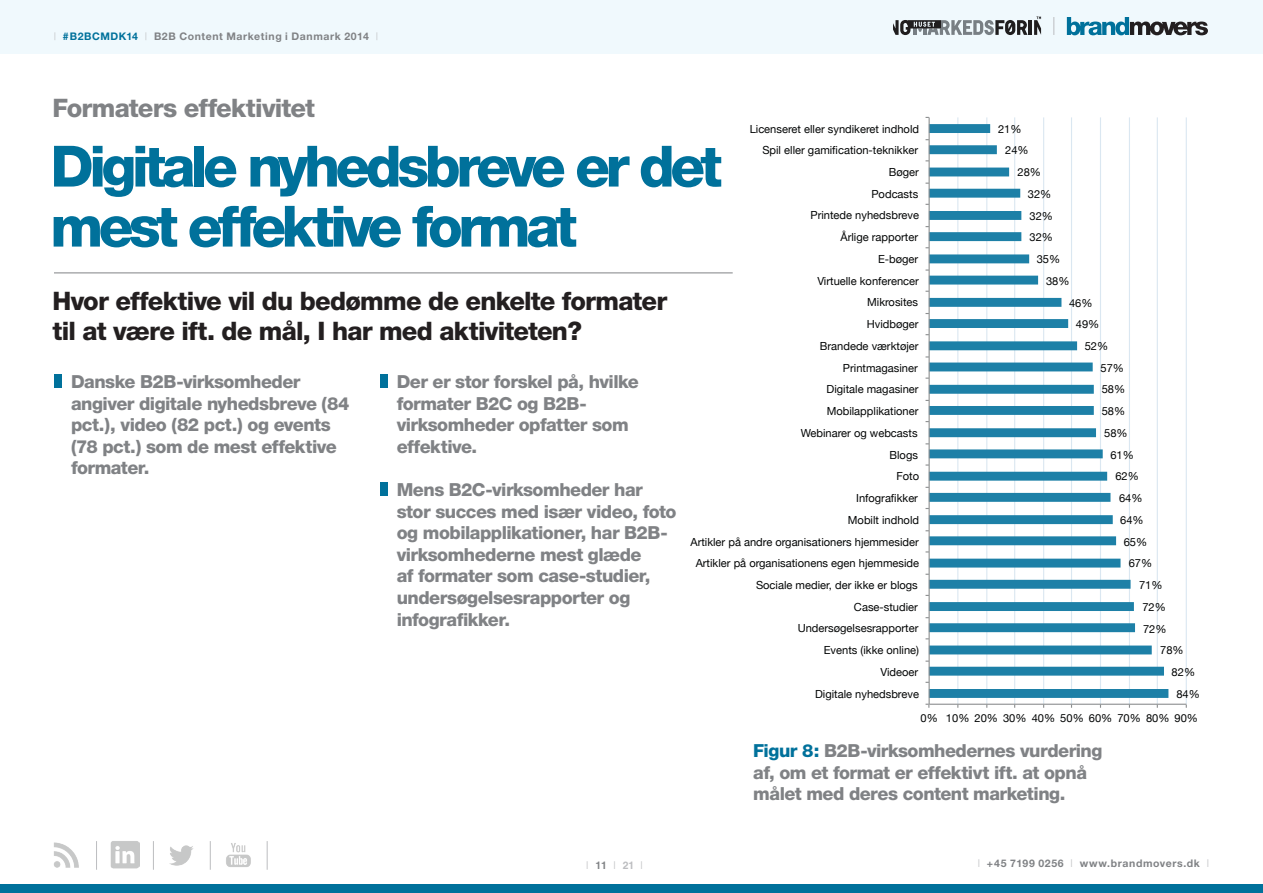
<style>
.page{position:relative;width:1263px;height:893px;background:#fff}
.page>*{position:absolute;margin:0;border:0;box-sizing:border-box;transform-origin:0 0}
.t1{font:800 57px/60px "Helvetica Neue";letter-spacing:-.08em;color:#00719b}
.t2{font:800 25.5px/30.6px "Helvetica Neue";letter-spacing:-.03em;color:#231f20}
.t3{font:800 25.5px "Helvetica Neue";letter-spacing:-.03em;color:#808285}
.t4{font:800 18px/21.6px "Helvetica Neue";letter-spacing:-.03em;color:#808285}
.t5{font:11.1px "Helvetica Neue";color:#030505}
.t6{font:700 10.5px "Helvetica Neue";letter-spacing:.055em;color:#808285}
.t7{font:300 10.5px "Helvetica";color:#bcbdc0}
.s1{font-weight:300;color:#bcbdc0}
.s2{color:#00719b}
.s3{font-weight:700;color:#808285}
.s4{font-weight:700}
.s5{font-family:"Helvetica";font-weight:300;color:#bcbdc0}
</style>
<div class="page">
<div style="left:0;top:0;width:1263px;height:54px;background:#f0f9fd"></div>
<img style="left:54px;top:842px;width:25px;height:26px">
<img style="left:169px;top:845px;width:24px;height:21px">
<img style="left:226px;top:843px;width:25px;height:24px">
<img style="left:111px;top:841px;width:28px;height:28px">
<div style="left:0;top:884px;width:1263px;height:9px;background:#00719b"></div>
<svg style="left:96px;top:841px;width:1px;height:29px"></svg>
<svg style="left:153px;top:841px;width:1px;height:29px"></svg>
<svg style="left:210px;top:841px;width:1px;height:29px"></svg>
<svg style="left:267px;top:841px;width:1px;height:29px"></svg>
<svg style="left:1067px;top:17px;width:141px;height:18px"></svg>
<svg style="left:1053px;top:17px;width:1px;height:18px"></svg>
<hr style="left:1029px;top:20px;width:3px;height:15px;background:#231f20">
<svg style="left:1034px;top:17px;width:7px;height:18px"></svg>
<svg style="left:893px;top:20px;width:134px;height:15px"></svg>
<svg style="left:689px;top:116px;width:498px;height:592px"></svg>
<hr style="left:54px;top:273px;width:679px;height:1px;background:#808285">
<div style="left:54px;top:374px;width:8px;height:14px;background:#00719b"></div>
<div style="left:380px;top:374px;width:7px;height:14px;background:#00719b"></div>
<div style="left:380px;top:482px;width:7px;height:14px;background:#00719b"></div>
<p class="t6" style="left:54px;top:29px;width:326px"><span class="s1">|</span> <span class="s2">#B2BCMDK14</span> <span class="s1">|</span> B2B Content Marketing i Danmark 2014 <span class="s1">|</span></p>
<h2 class="t3" style="left:52px;top:93px;width:264px">Formaters effektivitet</h2>
<p class="t5" style="left:750px;top:121px;width:171px">Licenseret eller syndikeret indhold</p>
<p class="t5" style="left:998px;top:121px;width:25px">21%</p>
<h1 class="t1" style="left:50px;top:136px;width:673px">Digitale nyhedsbreve er det mest effektive format</h1>
<p class="t5" style="left:762px;top:142px;width:157px">Spil eller gamification-teknikker</p>
<p class="t5" style="left:889px;top:164px;width:32px">Bøger</p>
<p class="t5" style="left:871px;top:186px;width:48px">Podcasts</p>
<p class="t5" style="left:810px;top:207px;width:110px">Printede nyhedsbreve</p>
<p class="t5" style="left:840px;top:229px;width:79px">Årlige rapporter</p>
<p class="t5" style="left:1005px;top:142px;width:25px">24%</p>
<p class="t5" style="left:1017px;top:164px;width:25px">28%</p>
<p class="t5" style="left:1028px;top:186px;width:25px">32%</p>
<p class="t5" style="left:1029px;top:208px;width:25px">32%</p>
<p class="t5" style="left:1029px;top:229px;width:25px">32%</p>
<p class="t5" style="left:878px;top:251px;width:42px">E-bøger</p>
<p class="t5" style="left:1037px;top:251px;width:25px">35%</p>
<p class="t5" style="left:817px;top:273px;width:103px">Virtuelle konferencer</p>
<p class="t5" style="left:1046px;top:273px;width:25px">38%</p>
<h2 class="t2" style="left:52px;top:285px;width:616px">Hvor effektive vil du bedømme de enkelte formater til at være ift. de mål, I har med aktiviteten?</h2>
<h3 class="t4" style="left:71px;top:371px;width:280px">Danske B2B-virksomheder angiver digitale nyhedsbreve (84 pct.), video (82 pct.) og events (78 pct.) som de mest effektive formater.</h3>
<h3 class="t4" style="left:397px;top:371px;width:244px">Der er stor forskel på, hvilke formater B2C og B2B&shy;virksomheder opfatter som effektive.</h3>
<h3 class="t4" style="left:397px;top:479px;width:281px">Mens B2C-virksomheder har stor succes med især video, foto og mobilapplikationer, har B2B&shy;virksomhederne mest glæde<br>af formater som case-studier, undersøgelsesrapporter og infografikker.</h3>
<p class="t5" style="left:867px;top:294px;width:52px">Mikrosites</p>
<p class="t5" style="left:867px;top:316px;width:53px">Hvidbøger</p>
<p class="t5" style="left:820px;top:338px;width:100px">Brandede værktøjer</p>
<p class="t5" style="left:843px;top:360px;width:76px">Printmagasiner</p>
<p class="t5" style="left:826px;top:381px;width:94px">Digitale magasiner</p>
<p class="t5" style="left:827px;top:403px;width:93px">Mobilapplikationer</p>
<p class="t5" style="left:801px;top:425px;width:118px">Webinarer og webcasts</p>
<p class="t5" style="left:889px;top:447px;width:30px">Blogs</p>
<p class="t5" style="left:896px;top:468px;width:24px">Foto</p>
<p class="t5" style="left:856px;top:490px;width:63px">Infografikker</p>
<p class="t5" style="left:848px;top:512px;width:73px">Mobilt indhold</p>
<p class="t5" style="left:690px;top:534px;width:230px">Artikler på andre organisationers hjemmesider</p>
<p class="t5" style="left:696px;top:555px;width:225px">Artikler på organisationens egen hjemmeside</p>
<p class="t5" style="left:756px;top:577px;width:163px">Sociale medier, der ikke er blogs</p>
<p class="t5" style="left:854px;top:599px;width:65px">Case-studier</p>
<p class="t5" style="left:798px;top:620px;width:122px">Undersøgelsesrapporter</p>
<p class="t5" style="left:1069px;top:295px;width:25px">46%</p>
<p class="t5" style="left:1076px;top:316px;width:25px">49%</p>
<p class="t5" style="left:1085px;top:338px;width:25px">52%</p>
<p class="t5" style="left:1100px;top:360px;width:25px">57%</p>
<p class="t5" style="left:1102px;top:381px;width:25px">58%</p>
<p class="t5" style="left:1102px;top:403px;width:25px">58%</p>
<p class="t5" style="left:1104px;top:425px;width:25px">58%</p>
<p class="t5" style="left:1110px;top:447px;width:25px">61%</p>
<p class="t5" style="left:1115px;top:468px;width:25px">62%</p>
<p class="t5" style="left:1119px;top:490px;width:25px">64%</p>
<p class="t5" style="left:1120px;top:512px;width:25px">64%</p>
<p class="t5" style="left:1124px;top:534px;width:25px">65%</p>
<p class="t5" style="left:1129px;top:555px;width:25px">67%</p>
<p class="t5" style="left:1139px;top:577px;width:25px">71%</p>
<p class="t5" style="left:1142px;top:599px;width:25px">72%</p>
<p class="t5" style="left:1143px;top:621px;width:25px">72%</p>
<p class="t5" style="left:824px;top:642px;width:97px">Events (ikke online)</p>
<p class="t5" style="left:1160px;top:642px;width:25px">78%</p>
<p class="t5" style="left:880px;top:664px;width:39px">Videoer</p>
<p class="t5" style="left:1172px;top:664px;width:25px">82%</p>
<p class="t5" style="left:815px;top:686px;width:106px">Digitale nyhedsbreve</p>
<p class="t5" style="left:1176px;top:686px;width:25px">84%</p>
<p class="t5" style="left:920px;top:710px;width:279px">0% 10% 20% 30% 40% 50% 60% 70% 80% 90%</p>
<p class="t7" style="left:586px;top:858px;width:58px">| <span class="s3">11</span> | <span class="s4">21</span> |</p>
<h3 class="t4" style="left:753px;top:740px;width:351px"><span class="s2">Figur 8:</span> B2B-virksomhedernes vurdering af, om et format er effektivt ift. at opnå målet med deres content marketing.</h3>
<p class="t6" style="left:978px;top:857px;width:233px"><span class="s5">|</span> +45 7199 0256 <span class="s5">|</span> www.brandmovers.dk <span class="s5">|</span></p>
</div>
